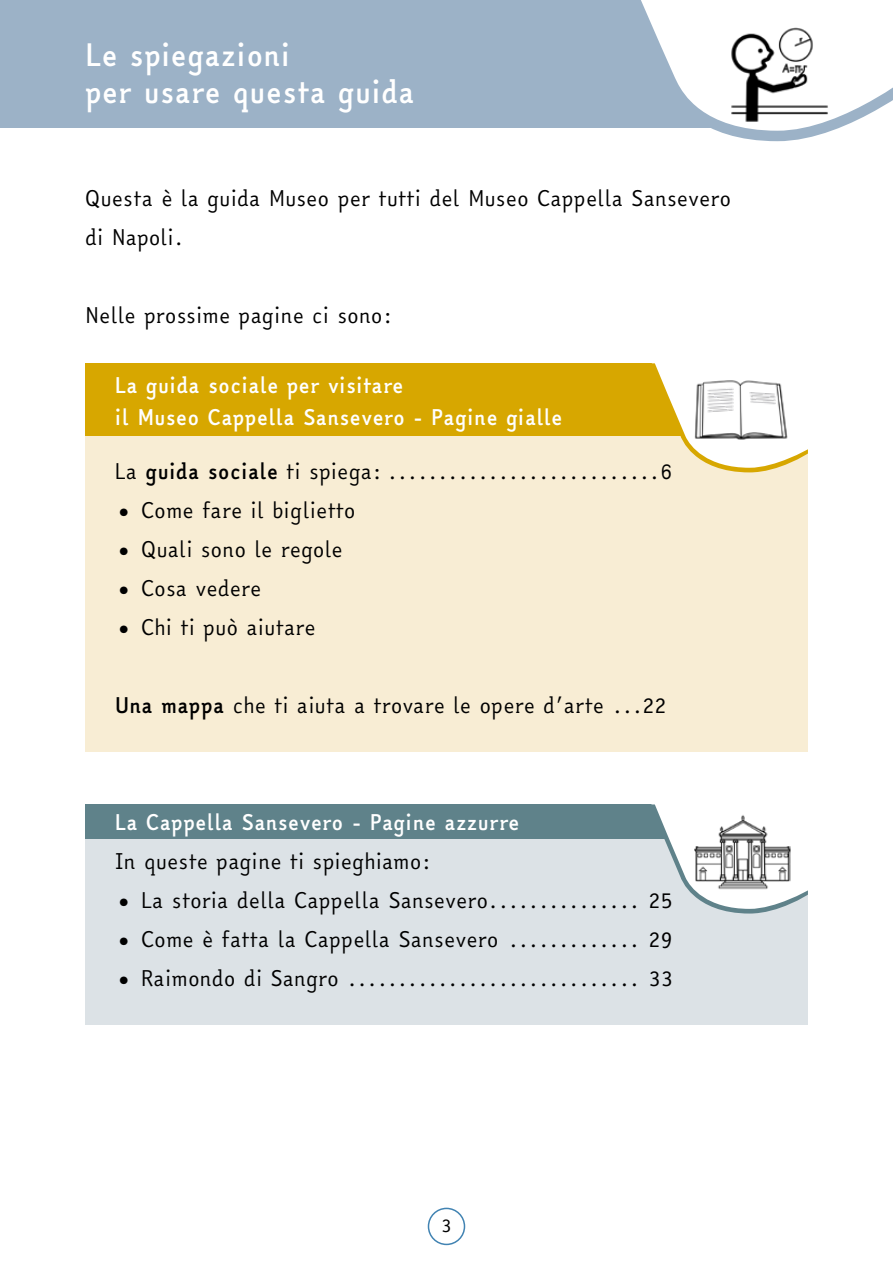
<style>
.page{position:relative;width:893px;height:1263px;background:#fff}
.page>*{position:absolute;margin:0;border:0;box-sizing:border-box;transform-origin:0 0}
.t1{font:700 30px/37.5px "Easy Reading";color:#fff}
.t2{font:21px/39px "Easy Reading";color:#000}
.t3{font:700 21px/31.5px "Easy Reading";color:#fff}
.t4{font:18px "Easy Reading";color:#000}
.s1{font-weight:700}
</style>
<div class="page">
<div style="left:428px;top:1208px;width:37px;height:37px;border:2px solid #4183b2;border-radius:50%"></div>
<div style="left:0;top:0;width:769px;height:128px;background:#9cb2c7"></div>
<svg style="left:641px;top:0;width:252px;height:142px"></svg>
<div style="left:85px;top:363px;width:723px;height:389px;background:#f8edd4"></div>
<div style="left:85px;top:805px;width:723px;height:220px;background:#dce2e6"></div>
<div style="left:85px;top:363px;width:723px;height:73px;background:#d7a700"></div>
<div style="left:85px;top:804px;width:723px;height:34px;background:#5f828a"></div>
<svg style="left:650px;top:804px;width:158px;height:109px"></svg>
<img style="left:728px;top:26px;width:103px;height:99px">
<svg style="left:651px;top:363px;width:157px;height:109px"></svg>
<h1 class="t1" style="left:85px;top:37px;width:331px">Le spiegazioni<br>per usare questa guida</h1>
<p class="t2" style="left:85px;top:179px;width:648px">Questa è la guida Museo per tutti del Museo Cappella Sansevero di Napoli.</p>
<p class="t2" style="left:85px;top:296px;width:309px">Nelle prossime pagine ci sono:</p>
<p class="t3" style="left:115px;top:370px;width:449px">La guida sociale per visitare<br>il Museo Cappella Sansevero - Pagine gialle</p>
<p class="t2" style="left:115px;top:452px;width:560px">La <span class="s1">guida sociale</span> ti spiega: ...........................6</p>
<p class="t2" style="left:115px;top:491px;width:242px">• Come fare il biglietto</p>
<p class="t2" style="left:115px;top:530px;width:230px">• Quali sono le regole</p>
<p class="t2" style="left:115px;top:569px;width:148px">• Cosa vedere</p>
<p class="t2" style="left:115px;top:608px;width:202px">• Chi ti può aiutare</p>
<p class="t2" style="left:115px;top:686px;width:553px"><span class="s1">Una mappa</span> che ti aiuta a trovare le opere d’arte ...22</p>
<p class="t3" style="left:115px;top:807px;width:406px">La Cappella Sansevero - Pagine azzurre</p>
<p class="t2" style="left:115px;top:842px;width:318px">In queste pagine ti spieghiamo:</p>
<p class="t2" style="left:115px;top:881px;width:560px">• La storia della Cappella Sansevero............... 25</p>
<p class="t2" style="left:115px;top:920px;width:560px">• Come è fatta la Cappella Sansevero ............. 29</p>
<p class="t2" style="left:115px;top:959px;width:560px">• Raimondo di Sangro ............................. 33</p>
<p class="t4" style="left:441px;top:1212px;width:12px">3</p>
</div>
